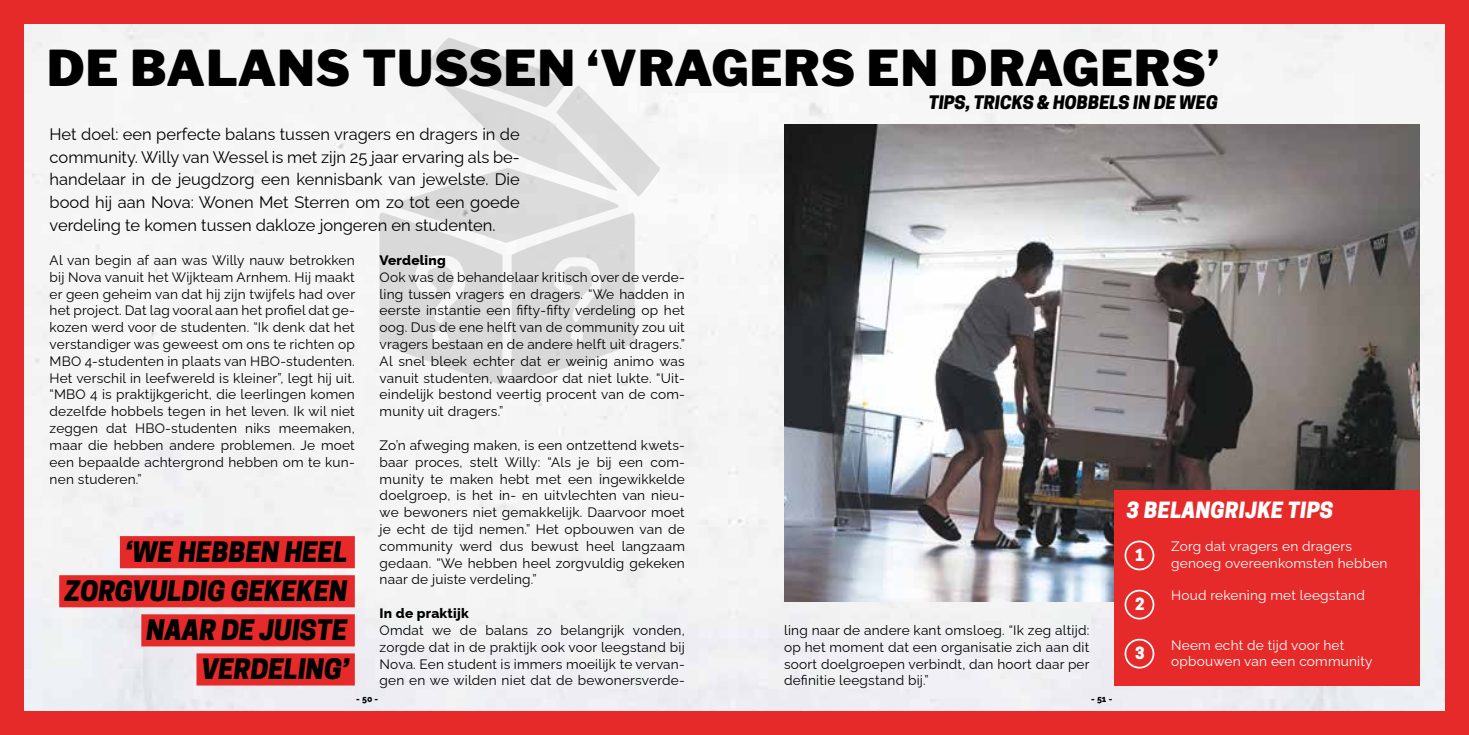
<style>
.page{position:relative;width:1469px;height:735px;background:#fff}
.page>*{position:absolute;margin:0;border:0;box-sizing:border-box;transform-origin:0 0}
.t1{font:900 49px "Libre Franklin";letter-spacing:.02em;color:#000}
.t2{font:italic 800 26.43px/39px "Cooper Hewitt";color:#000;text-align:right}
.t3{font:italic 800 21px "Cooper Hewitt";letter-spacing:.015em;color:#fff}
.t4{font:italic 800 17.5px "Cooper Hewitt";color:#000}
.t5{font:16.62px/22.8px "Raleway";color:#000;text-align:justify}
.t6{font:800 15.75px "Cooper Hewitt";color:#fff}
.t7{font:13.65px/16.8px "Raleway";letter-spacing:.015em;color:#000;text-align:justify}
.t8{font:13.65px/16.4px "Raleway";letter-spacing:.015em;color:#fff}
.t9{font:800 13.65px "Raleway";letter-spacing:.015em;color:#000}
.t10{font:800 8.75px "Raleway";color:#000}
.s1{color:#e62a2a}
</style>
<div class="page">
<div style="left:0;top:0;width:1468px;height:734px;background:#e62a2a"></div>
<div style="left:25px;top:25px;width:1419px;height:684px;background:#f5f5f5"></div>
<img style="left:784px;top:124px;width:635px;height:477px">
<div style="left:1114px;top:490px;width:305px;height:195px;background:#e62a2a"></div>
<div style="left:1124px;top:540px;width:30px;height:30px;border:2px solid #fff;border-radius:50%"></div>
<div style="left:1124px;top:589px;width:30px;height:30px;border:2px solid #fff;border-radius:50%"></div>
<div style="left:1124px;top:638px;width:30px;height:30px;border:2px solid #fff;border-radius:50%"></div>
<div style="left:120px;top:536px;width:235px;height:32px;background:#e62a2a"></div>
<div style="left:59px;top:575px;width:296px;height:32px;background:#e62a2a"></div>
<div style="left:141px;top:614px;width:214px;height:32px;background:#e62a2a"></div>
<div style="left:196px;top:653px;width:159px;height:32px;background:#e62a2a"></div>
<svg style="left:379px;top:38px;width:281px;height:346px"></svg>
<h1 class="t1" style="left:47px;top:30px;width:1173px">DE BALANS TUSSEN ‘VRAGERS EN DRAGERS’</h1>
<p class="t4" style="left:928px;top:92px;width:291px">TIPS, TRICKS &amp; HOBBELS IN DE WEG</p>
<p class="t5" style="left:50px;top:121px;width:472px">Het doel: een perfecte balans tussen vragers en dragers in de community. Willy van Wessel is met zijn 25 jaar ervaring als be&shy;handelaar in de jeugdzorg een kennisbank van jewelste. Die bood hij aan Nova: Wonen Met Sterren om zo tot een goede verdeling te komen tussen dakloze jongeren en studenten.</p>
<p class="t7" style="left:50px;top:250px;width:307px">Al van begin af aan was Willy nauw betrokken bij Nova vanuit het Wijkteam Arnhem. Hij maakt er geen geheim van dat hij zijn twijfels had over het project. Dat lag vooral aan het profiel dat ge&shy;kozen werd voor de studenten. “Ik denk dat het verstandiger was geweest om ons te richten op MBO 4-studenten in plaats van HBO-studenten.<br>Het verschil in leefwereld is kleiner”, legt hij uit. “MBO 4 is praktijkgericht, die leerlingen komen dezelfde hobbels tegen in het leven. Ik wil niet zeggen dat HBO-studenten niks meemaken, maar die hebben andere problemen. Je moet een bepaalde achtergrond hebben om te kun&shy;nen studeren.”</p>
<p class="t9" style="left:379px;top:249px;width:68px">Verdeling</p>
<p class="t7" style="left:379px;top:267px;width:307px">Ook was de behandelaar kritisch over de verde&shy;ling tussen vragers en dragers. “We hadden in eerste instantie een fifty-fifty verdeling op het oog. Dus de ene helft van de community zou uit vragers bestaan en de andere helft uit dragers.” Al snel bleek echter dat er weinig animo was vanuit studenten, waardoor dat niet lukte. “Uit&shy;eindelijk bestond veertig procent van de com&shy;munity uit dragers.”</p>
<p class="t7" style="left:379px;top:435px;width:307px">Zo’n afweging maken, is een ontzettend kwets&shy;baar proces, stelt Willy: “Als je bij een com&shy;munity te maken hebt met een ingewikkelde doelgroep, is het in- en uitvlechten van nieu&shy;we bewoners niet gemakkelijk. Daarvoor moet je echt de tijd nemen.” Het opbouwen van de community werd dus bewust heel langzaam gedaan. “We hebben heel zorgvuldig gekeken naar de juiste verdeling.”</p>
<p class="t9" style="left:379px;top:602px;width:91px">In de praktijk</p>
<p class="t7" style="left:379px;top:619px;width:307px">Omdat we de balans zo belangrijk vonden, zorgde dat in de praktijk ook voor leegstand bij Nova. Een student is immers moeilijk te vervan&shy;gen en we wilden niet dat de bewonersverde-</p>
<p class="t7" style="left:784px;top:619px;width:307px">ling naar de andere kant omsloeg. “Ik zeg altijd: op het moment dat een organisatie zich aan dit soort doelgroepen verbindt, dan hoort daar per definitie leegstand bij.”</p>
<h2 class="t2" style="left:64px;top:532px;width:292px">‘WE HEBBEN HEEL<span class="s1">.<br></span>ZORGVULDIG GEKEKEN<span class="s1">.<br></span>NAAR DE JUISTE<span class="s1">.<br></span>VERDELING’<span class="s1">.</span></h2>
<p class="t10" style="left:356px;top:691px;width:24px">- 50 -</p>
<p class="t10" style="left:1091px;top:691px;width:23px">- 51 -</p>
<h3 class="t3" style="left:1126px;top:497px;width:208px">3 BELANGRIJKE TIPS</h3>
<p class="t8" style="left:1171px;top:536px;width:218px">Zorg dat vragers en dragers genoeg overeenkomsten hebben</p>
<p class="t8" style="left:1171px;top:585px;width:195px">Houd rekening met leegstand</p>
<p class="t8" style="left:1171px;top:634px;width:203px">Neem echt de tijd voor het opbouwen van een community</p>
<p class="t6" style="left:1134px;top:545px;width:11px">1</p>
<p class="t6" style="left:1134px;top:594px;width:11px">2</p>
<p class="t6" style="left:1134px;top:643px;width:11px">3</p>
</div>
